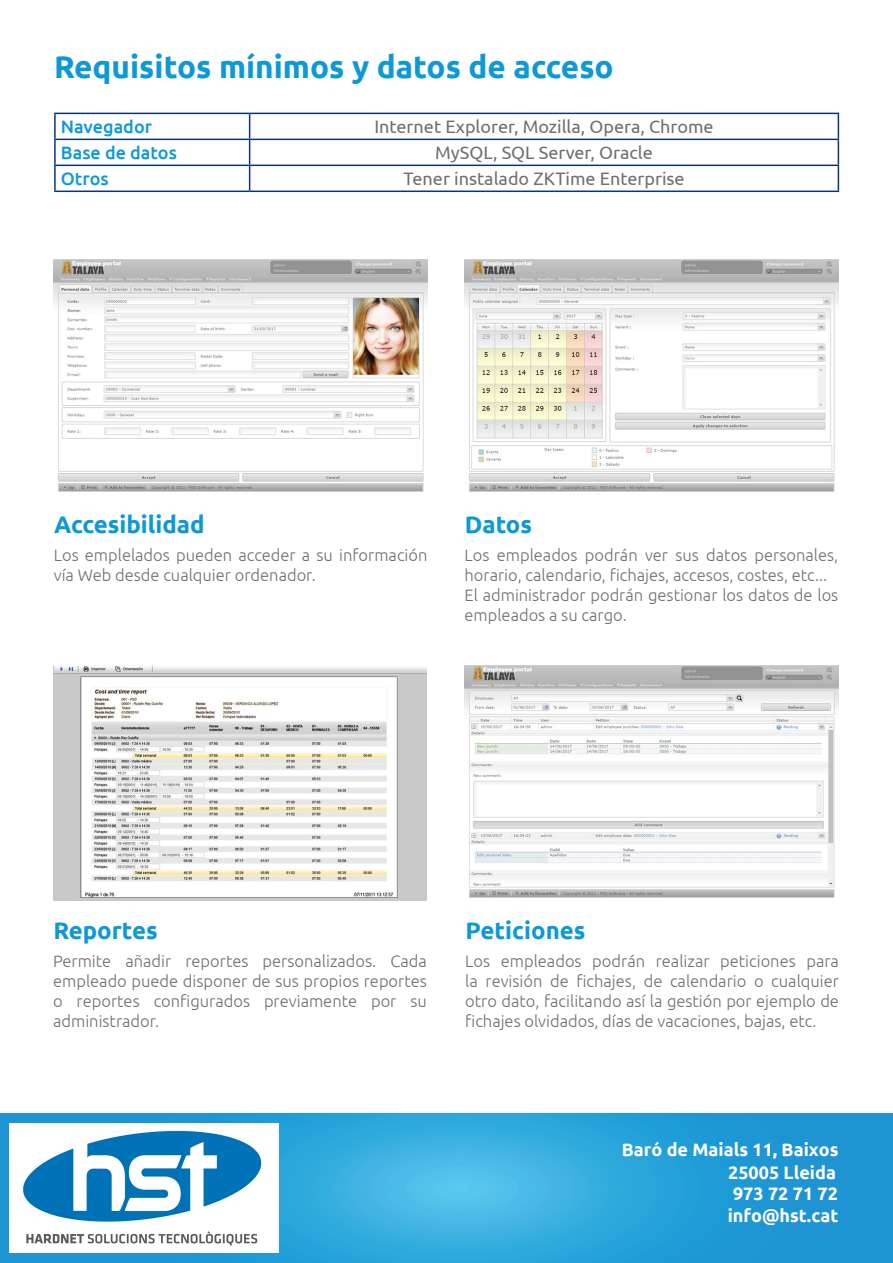
<style>
.page{position:relative;width:893px;height:1263px;background:#fff}
.page>*{position:absolute;margin:0;border:0;box-sizing:border-box;transform-origin:0 0}
.Especificaciones{font:700 31.5px "Ubuntu";color:#0d99d6}
.Descripcion_titulo{font:700 24px "Ubuntu";color:#0d99d6}
.Tabla_contenido{font:18px "Ubuntu";color:#706f6f}
.Pie_pag_datos_PSD{font:700 18px "Ubuntu";color:#fff}
.Pie_pag_ficha_tecnic{font:500 18px "Ubuntu";color:#0d99d6}
.Contenido{font:300 16.5px/19.8px "Ubuntu";color:#706f6f}
.s1{font-style:inherit}
</style>
<div class="page">
<svg style="left:0;top:1113px;width:893px;height:150px;background:#2ba3da"></svg>
<img style="left:53px;top:260px;width:375px;height:232px">
<img style="left:464px;top:260px;width:375px;height:232px">
<img style="left:464px;top:665px;width:375px;height:233px">
<img style="left:54px;top:665px;width:373px;height:235px">
<hr style="left:54px;top:113px;width:196px;height:1px;background:#0a3378">
<hr style="left:54px;top:114px;width:2px;height:25px;background:#0a3378">
<hr style="left:250px;top:113px;width:589px;height:1px;background:#0a3378">
<hr style="left:54px;top:139px;width:196px;height:1px;background:#0a3378">
<hr style="left:54px;top:140px;width:2px;height:25px;background:#0a3378">
<hr style="left:250px;top:139px;width:589px;height:1px;background:#0a3378">
<hr style="left:54px;top:165px;width:196px;height:1px;background:#0a3378">
<hr style="left:54px;top:166px;width:2px;height:25px;background:#0a3378">
<hr style="left:250px;top:165px;width:589px;height:1px;background:#0a3378">
<svg style="left:249px;top:114px;width:1px;height:77px"></svg>
<svg style="left:838px;top:114px;width:1px;height:77px"></svg>
<hr style="left:54px;top:191px;width:196px;height:1px;background:#0a3378">
<hr style="left:250px;top:191px;width:589px;height:1px;background:#0a3378">
<img style="left:9px;top:1123px;width:269px;height:130px">
<p class="Especificaciones" style="left:54px;top:48px;width:561px">Requisitos mínimos y datos de acceso</p>
<p class="Pie_pag_ficha_tecnic" style="left:61px;top:116px;width:93px">Navegador</p>
<p class="Tabla_contenido" style="left:374px;top:116px;width:341px">Internet Explorer, Mozilla, Opera, Chrome</p>
<p class="Pie_pag_ficha_tecnic" style="left:61px;top:142px;width:117px">Base de datos</p>
<p class="Tabla_contenido" style="left:435px;top:142px;width:219px">MySQL, SQL Server, Oracle</p>
<p class="Pie_pag_ficha_tecnic" style="left:61px;top:168px;width:49px">Otros</p>
<p class="Tabla_contenido" style="left:403px;top:168px;width:283px">Tener instalado ZKTime Enterprise</p>
<p class="Descripcion_titulo" style="left:54px;top:510px;width:152px">Accesibilidad</p>
<p class="Descripcion_titulo" style="left:465px;top:510px;width:69px">Datos</p>
<p class="Contenido" style="left:54px;top:545px;width:375px">Los emplelados pueden acceder a su información vía Web desde cualquier ordenador.</p>
<p class="Contenido" style="left:465px;top:545px;width:375px">Los empleados podrán ver sus datos personales, horario, calendario, fichajes, accesos, costes, etc...</p>
<p class="Contenido" style="left:465px;top:584px;width:375px">El administrador podrán gestionar los datos de los empleados a su cargo.</p>
<p class="Descripcion_titulo" style="left:53px;top:916px;width:106px">Reportes</p>
<p class="Descripcion_titulo" style="left:465px;top:916px;width:121px">Peticiones</p>
<p class="Contenido" style="left:53px;top:951px;width:375px;text-align:justify">Permite añadir reportes personalizados. Cada empleado puede disponer de sus propios reportes o reportes configurados previamente por su administrador.</p>
<p class="Contenido" style="left:465px;top:951px;width:375px;text-align:justify">Los empleados podrán realizar peticiones para la revisión de fichajes, de calendario o cualquier otro dato, facilitando así la gestión por ejemplo de fichajes olvidados, días de vacaciones, bajas, etc.</p>
<p class="Pie_pag_datos_PSD" style="left:622px;top:1138px;width:218px">Baró de Maials 11, Baixos</p>
<p class="Pie_pag_datos_PSD" style="left:728px;top:1161px;width:109px">25005 Lleida</p>
<p class="Pie_pag_datos_PSD" style="left:733px;top:1183px;width:106px"><span class="s1">9</span>73 72 71 72</p>
<p class="Pie_pag_datos_PSD" style="left:728px;top:1204px;width:112px">info@hst.cat</p>
</div>
